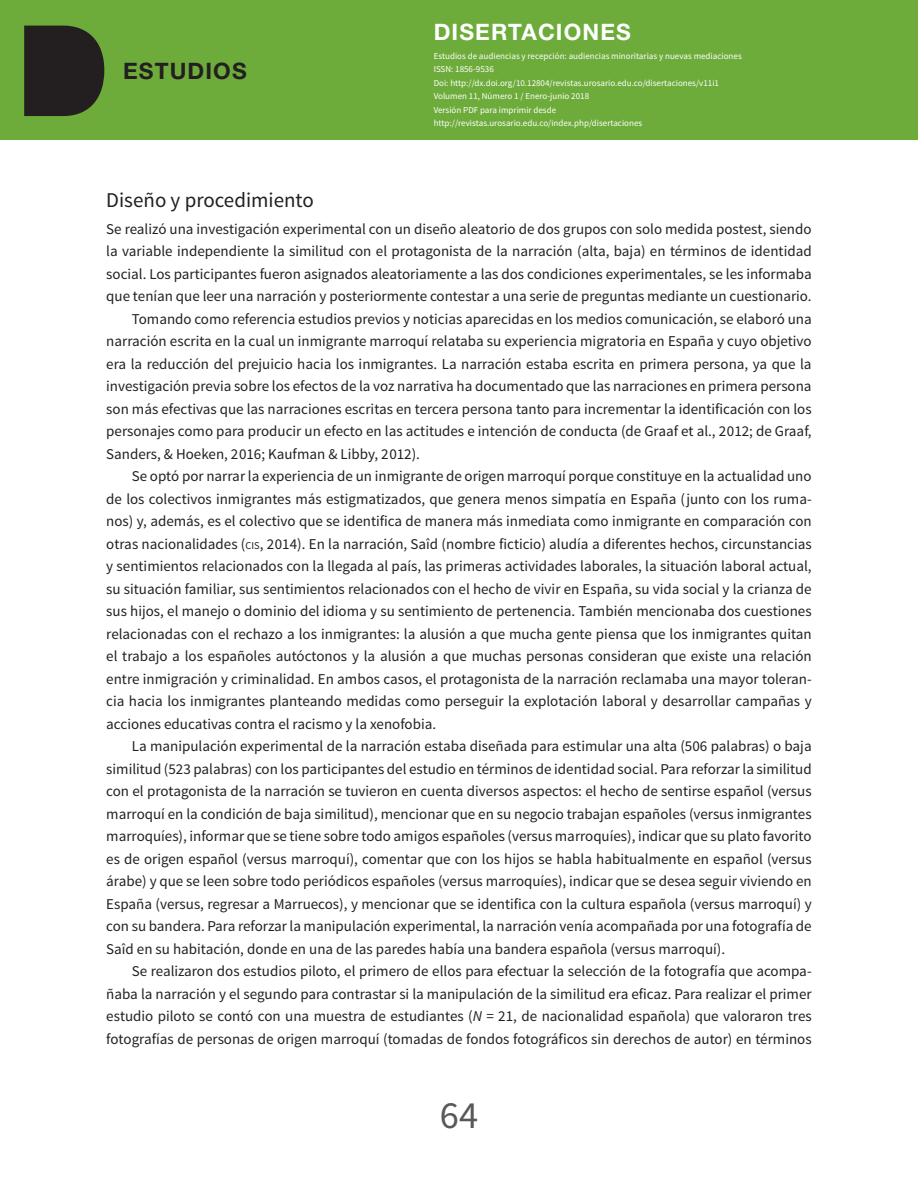
<style>
.page{position:relative;width:918px;height:1188px;background:#fff}
.page>*{position:absolute;margin:0;border:0;box-sizing:border-box;transform-origin:0 0}
.t1{font:38.4px "Source Sans Pro";color:#57585a}
.t2{font:700 22.65px "Helvetica Neue LT Std";letter-spacing:.05em;color:#fff}
.t3{font:700 22.65px "Helvetica Neue LT Std";letter-spacing:.05em;color:#231f20}
.T3{font:21px "Source Sans Pro";color:#231f20}
.p2{font:15px/22.5px "Source Sans Pro";color:#231f20;text-align:justify}
.p1{font:15px/22.5px "Source Sans Pro";color:#231f20;text-align:justify}
.t4{font:9px/13.5px "Source Sans Pro";color:#fff}
.s1{font-style:inherit}
.s2{font-size:10.5px}
.s3{font-style:italic}
</style>
<div class="page">
<div style="left:0;top:0;width:918px;height:139px;background:#6dac3a"></div>
<svg style="left:24px;top:26px;width:80px;height:90px;background:#292b22"></svg>
<h2 class="t3" style="left:123px;top:57px;width:125px">ESTUDIOS</h2>
<h2 class="t2" style="left:434px;top:18px;width:199px">DISERTACIONES</h2>
<p class="t4" style="left:434px;top:49px;width:310px">Estudios de audiencias y recepción: audiencias minoritarias y nuevas mediaciones <span class="s1">ISSN</span>: 1856-9536<br>Doi: http://dx.doi.org/10.12804/revistas.urosario.edu.co/disertaciones/v11i1<br>Volumen 11, Número 1 / Enero-junio 2018<br>Versión <span class="s1">PDF</span> para imprimir desde http://revistas.urosario.edu.co/index.php/disertaciones</p>
<p class="T3" style="left:106px;top:187px;width:209px">Diseño y procedimiento</p>
<p class="p1" style="left:106px;top:218px;width:707px">Se realizó una investigación experimental con un diseño aleatorio de dos grupos con solo medida postest, siendo la variable independiente la similitud con el protagonista de la narración (alta, baja) en términos de identidad social. Los participantes fueron asignados aleatoriamente a las dos condiciones experimentales, se les informaba que tenían que leer una narración y posteriormente contestar a una serie de preguntas mediante un cuestionario.</p>
<p class="p2" style="left:106px;top:308px;width:707px;text-indent:26px">Tomando como referencia estudios previos y noticias aparecidas en los medios comunicación, se elaboró una narración escrita en la cual un inmigrante marroquí relataba su experiencia migratoria en España y cuyo objetivo era la reducción del prejuicio hacia los inmigrantes. La narración estaba escrita en primera persona, ya que la investigación previa sobre los efectos de la voz narrativa ha documentado que las narraciones en primera persona son más efectivas que las narraciones escritas en tercera persona tanto para incrementar la identificación con los personajes como para producir un efecto en las actitudes e intención de conducta (de Graaf et al., 2012; de Graaf, Sanders, &amp; Hoeken, 2016; Kaufman &amp; Libby, 2012).</p>
<p class="p2" style="left:106px;top:465px;width:707px;text-indent:26px">Se optó por narrar la experiencia de un inmigrante de origen marroquí porque constituye en la actualidad uno de los colectivos inmigrantes más estigmatizados, que genera menos simpatía en España (junto con los ruma&shy;nos) y, además, es el colectivo que se identifica de manera más inmediata como inmigrante en comparación con otras nacionalidades (<span class="s2">cis</span>, 2014). En la narración, Saîd (nombre ficticio) aludía a diferentes hechos, circunstancias y sentimientos relacionados con la llegada al país, las primeras actividades laborales, la situación laboral actual, su situación familiar, sus sentimientos relacionados con el hecho de vivir en España, su vida social y la crianza de sus hijos, el manejo o dominio del idioma y su sentimiento de pertenencia. También mencionaba dos cuestiones relacionadas con el rechazo a los inmigrantes: la alusión a que mucha gente piensa que los inmigrantes quitan el trabajo a los españoles autóctonos y la alusión a que muchas personas consideran que existe una relación entre inmigración y criminalidad. En ambos casos, el protagonista de la narración reclamaba una mayor toleran&shy;cia hacia los inmigrantes planteando medidas como perseguir la explotación laboral y desarrollar campañas y acciones educativas contra el racismo y la xenofobia.</p>
<p class="p2" style="left:106px;top:735px;width:707px;text-indent:26px">La manipulación experimental de la narración estaba diseñada para estimular una alta (506 palabras) o baja similitud (523 palabras) con los participantes del estudio en términos de identidad social. Para reforzar la similitud con el protagonista de la narración se tuvieron en cuenta diversos aspectos: el hecho de sentirse español (versus marroquí en la condición de baja similitud), mencionar que en su negocio trabajan españoles (versus inmigrantes marroquíes), informar que se tiene sobre todo amigos españoles (versus marroquíes), indicar que su plato favorito es de origen español (versus marroquí), comentar que con los hijos se habla habitualmente en español (versus árabe) y que se leen sobre todo periódicos españoles (versus marroquíes), indicar que se desea seguir viviendo en España (versus, regresar a Marruecos), y mencionar que se identifica con la cultura española (versus marroquí) y con su bandera. Para reforzar la manipulación experimental, la narración venía acompañada por una fotografía de Saîd en su habitación, donde en una de las paredes había una bandera española (versus marroquí).</p>
<p class="p2" style="left:106px;top:960px;width:707px;text-indent:26px">Se realizaron dos estudios piloto, el primero de ellos para efectuar la selección de la fotografía que acompa&shy;ñaba la narración y el segundo para contrastar si la manipulación de la similitud era eficaz. Para realizar el primer estudio piloto se contó con una muestra de estudiantes (<span class="s3">N</span> = 21, de nacionalidad española) que valoraron tres fotografías de personas de origen marroquí (tomadas de fondos fotográficos sin derechos de autor) en términos</p>
<h1 class="t1" style="left:440px;top:1092px;width:40px">64</h1>
</div>
